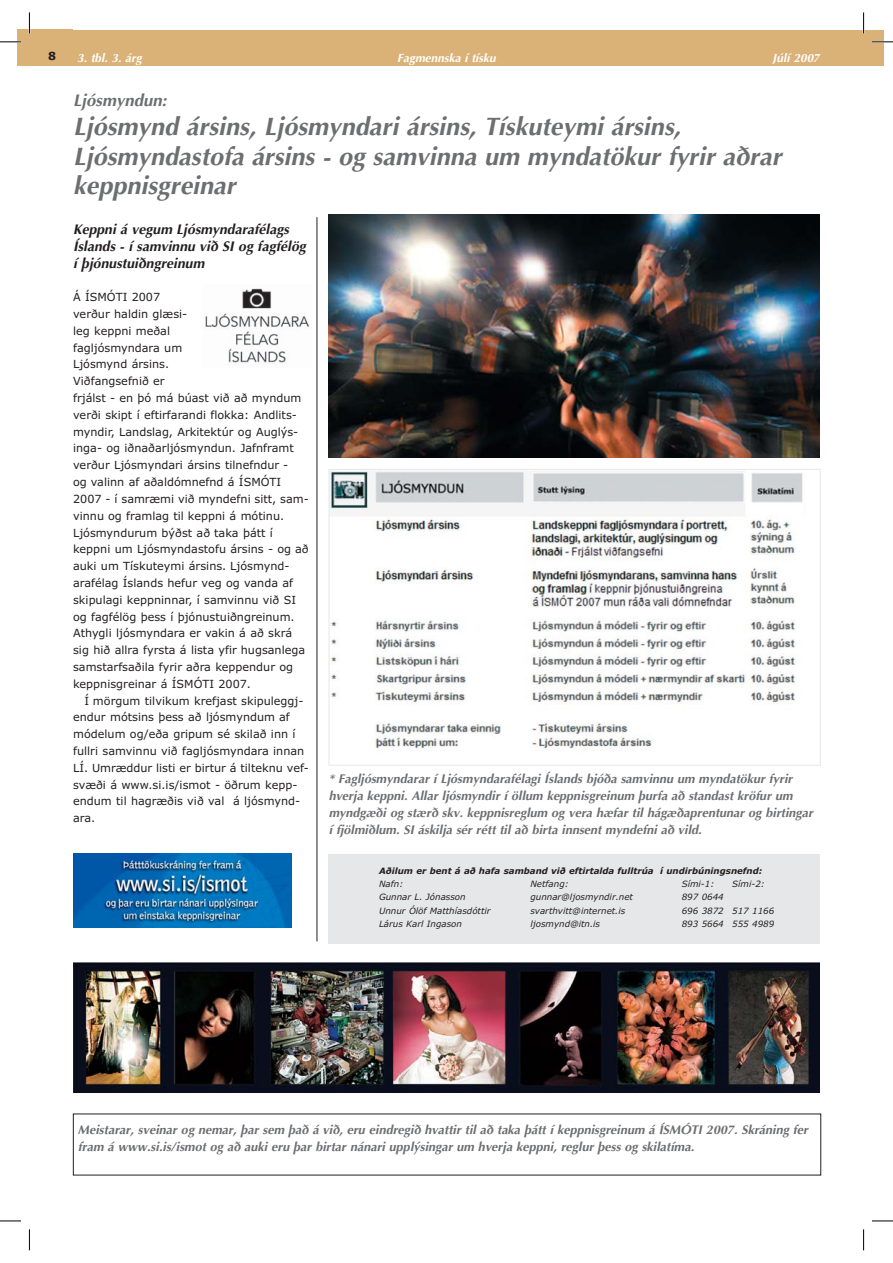
<style>
.page{position:relative;width:893px;height:1263px;background:#fff}
.page>*{position:absolute;margin:0;border:0;box-sizing:border-box;transform-origin:0 0}
.t1{font:italic 700 25.2px/29.4px "Optima";color:#6d6e70}
.t2{font:italic 700 16.8px "Optima";color:#6d6e70}
.t3{font:italic 700 13.95px/16.8px "Optima";color:#231f20}
.t4{font:italic 700 12.6px/16.8px "Optima";color:#6d6e70}
.t5{font:italic 700 11.85px "Optima";color:#fff}
.t6{font:11.25px/16.8px "Verdana";color:#231f20}
.t7{font:700 11.25px "Verdana";color:#231f20}
.t8{font:italic 8.7px "Verdana";color:#231f20}
.t9{font:italic 700 8.7px "Verdana";color:#231f20}
</style>
<div class="page">
<div style="left:863px;top:30px;width:20px;height:36px;background:#dab177"></div>
<div style="left:18px;top:30px;width:845px;height:36px;background:#dab177"></div>
<img style="left:330px;top:471px;width:473px;height:278px">
<div style="left:328px;top:469px;width:492px;height:297px;border:1px solid #e6e7e8"></div>
<div style="left:328px;top:854px;width:491px;height:89px;background:#e6e7e8"></div>
<img style="left:205px;top:288px;width:105px;height:75px">
<img style="left:328px;top:215px;width:491px;height:243px">
<img style="left:73px;top:854px;width:219px;height:74px">
<img style="left:73px;top:963px;width:746px;height:130px">
<hr style="left:317px;top:217px;width:1px;height:724px;background:#231f20">
<hr style="left:0;top:41px;width:21px;height:2px;background:#fff">
<hr style="left:872px;top:41px;width:20px;height:2px;background:#fff">
<hr style="left:862px;top:12px;width:2px;height:21px;background:#fff">
<svg style="left:0;top:42px;width:21px;height:1px"></svg>
<svg style="left:872px;top:42px;width:20px;height:1px"></svg>
<svg style="left:0;top:1221px;width:21px;height:1px"></svg>
<svg style="left:872px;top:1221px;width:20px;height:1px"></svg>
<svg style="left:29px;top:12px;width:1px;height:21px"></svg>
<svg style="left:29px;top:1229px;width:1px;height:21px"></svg>
<svg style="left:863px;top:12px;width:1px;height:21px"></svg>
<svg style="left:863px;top:1229px;width:1px;height:21px"></svg>
<p class="t7" style="left:48px;top:49px;width:9px">8</p>
<p class="t5" style="left:77px;top:53px;width:66px">3. tbl. 3. árg</p>
<p class="t5" style="left:397px;top:53px;width:100px">Fagmennska í tísku</p>
<p class="t5" style="left:772px;top:53px;width:49px">Júlí 2007</p>
<h2 class="t2" style="left:73px;top:93px;width:95px">Ljósmyndun:</h2>
<h1 class="t1" style="left:73px;top:114px;width:709px">Ljósmynd ársins, Ljósmyndari ársins, Tískuteymi ársins,<br>Ljósmyndastofa ársins - og samvinna um myndatökur fyrir aðrar keppnisgreinar</h1>
<p class="t3" style="left:73px;top:222px;width:234px">Keppni á vegum Ljósmyndarafélags<br>Íslands - í samvinnu við SI og fagfélög í þjónustuiðngreinum</p>
<p class="t6" style="left:73px;top:290px;width:237px">Á ÍSMÓTI 2007<br>verður haldin glæsi-<br>leg keppni meðal<br>fagljósmyndara um<br>Ljósmynd ársins.<br>Viðfangsefnið er<br>frjálst - en þó má búast við að myndum verði skipt í eftirfarandi flokka: Andlits&shy;myndir, Landslag, Arkitektúr og Auglýs&shy;inga- og iðnaðarljósmyndun. Jafnframt verður Ljósmyndari ársins tilnefndur -<br>og valinn af aðaldómnefnd á ÍSMÓTI 2007 - í samræmi við myndefni sitt, sam&shy;vinnu og framlag til keppni á mótinu.<br>Ljósmyndurum býðst að taka þátt í keppni um Ljósmyndastofu ársins - og að auki um Tískuteymi ársins. Ljósmynd&shy;arafélag Íslands hefur veg og vanda af skipulagi keppninnar, í samvinnu við SI og fagfélög þess í þjónustuiðngreinum.<br>Athygli ljósmyndara er vakin á að skrá sig hið allra fyrsta á lista yfir hugsanlega samstarfsaðila fyrir aðra keppendur og keppnisgreinar á ÍSMÓTI 2007.</p>
<p class="t6" style="left:73px;top:693px;width:237px;text-indent:11px">Í mörgum tilvikum krefjast skipuleggj&shy;endur mótsins þess að ljósmyndum af módelum og/eða gripum sé skilað inn í fullri samvinnu við fagljósmyndara innan LÍ. Umræddur listi er birtur á tilteknu vef&shy;svæði á www.si.is/ismot - öðrum kepp&shy;endum til hagræðis við val á ljósmynd&shy;ara.</p>
<p class="t4" style="left:328px;top:772px;width:486px">* Fagljósmyndarar í Ljósmyndarafélagi Íslands bjóða samvinnu um myndatökur fyrir hverja keppni. Allar ljósmyndir í öllum keppnisgreinum þurfa að standast kröfur um myndgæði og stærð skv. keppnisreglum og vera hæfar til hágæðaprentunar og birtingar í fjölmiðlum. SI áskilja sér rétt til að birta innsent myndefni að vild.</p>
<p class="t9" style="left:379px;top:867px;width:385px">Aðilum er bent á að hafa samband við eftirtalda fulltrúa í undirbúningsnefnd:</p>
<p class="t8" style="left:379px;top:881px;width:26px">Nafn:</p>
<p class="t8" style="left:530px;top:881px;width:40px">Netfang:</p>
<p class="t8" style="left:681px;top:881px;width:34px">Sími-1:</p>
<p class="t8" style="left:732px;top:881px;width:34px">Sími-2:</p>
<p class="t8" style="left:379px;top:894px;width:88px">Gunnar L. Jónasson</p>
<p class="t8" style="left:530px;top:894px;width:104px">gunnar@ljosmyndir.net</p>
<p class="t8" style="left:681px;top:894px;width:44px">897 0644</p>
<p class="t8" style="left:379px;top:907px;width:113px">Unnur Ólöf Matthíasdóttir</p>
<p class="t8" style="left:530px;top:907px;width:96px">svarthvitt@internet.is</p>
<p class="t8" style="left:681px;top:907px;width:94px">696 3872 517 1166</p>
<p class="t8" style="left:379px;top:920px;width:84px">Lárus Karl Ingason</p>
<p class="t8" style="left:530px;top:920px;width:71px">ljosmynd@itn.is</p>
<p class="t8" style="left:681px;top:920px;width:94px">893 5664 555 4989</p>
<p class="t4" style="left:78px;top:1123px;width:731px">Meistarar, sveinar og nemar, þar sem það á við, eru eindregið hvattir til að taka þátt í keppnisgreinum á ÍSMÓTI 2007. Skráning fer fram á www.si.is/ismot og að auki eru þar birtar nánari upplýsingar um hverja keppni, reglur þess og skilatíma.</p>
</div>
